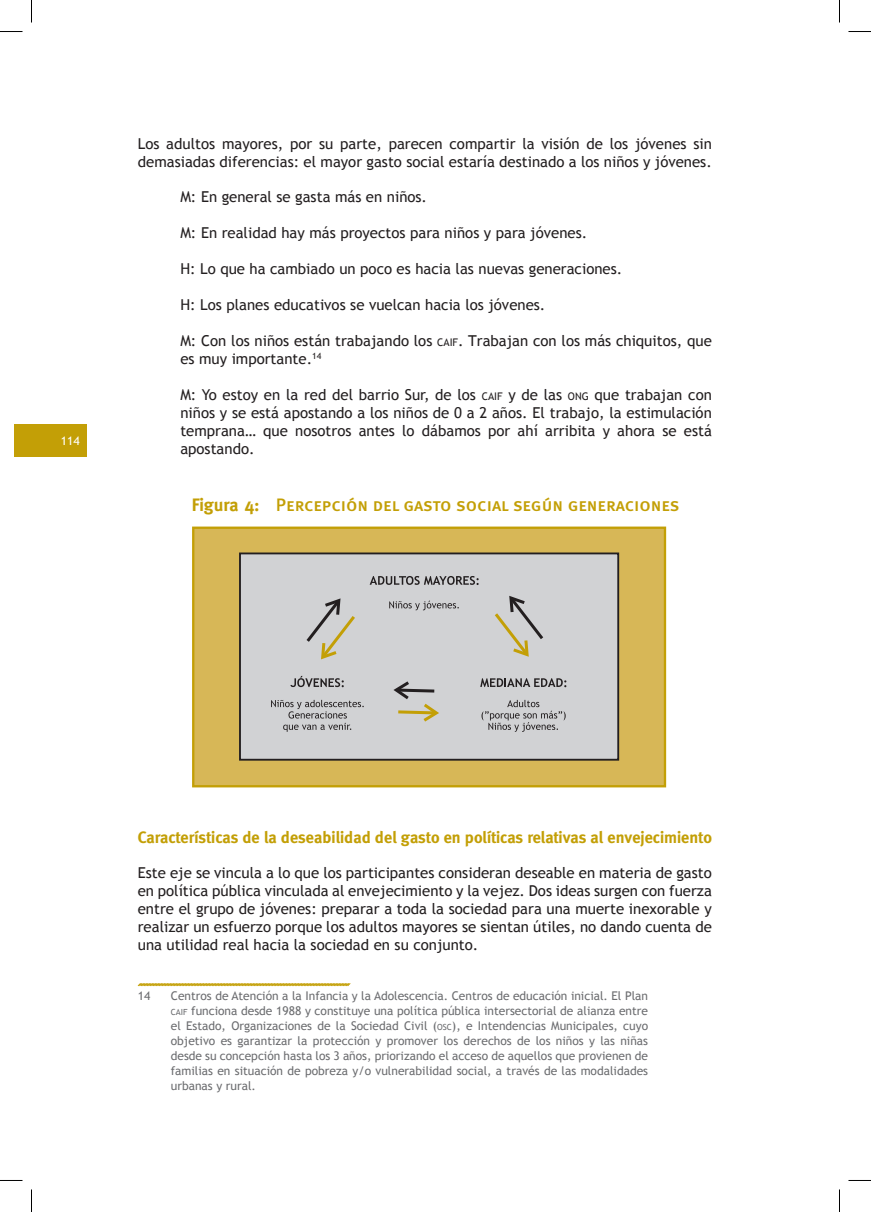
<style>
.page{position:relative;width:871px;height:1212px;background:#fff}
.page>*{position:absolute;margin:0;border:0;box-sizing:border-box;transform-origin:0 0}
.t1{font:18px "Meta Medium Caps";color:#c39f06}
.t2{font:700 16.5px "Meta";color:#c39f06}
.t3{font:15px/18px "Trebuchet MS";color:#231f20}
.t4{font:12px/15px "Trebuchet MS";color:#6c6d70;text-align:justify}
.t5{font:12px "Trebuchet MS";color:#fff}
.s1{font-size:10.5px}
.s2{font-style:inherit}
.s3{font-family:"Meta";font-weight:700}
.s4{font-size:8.4px}
</style>
<div class="page">
<div style="left:14px;top:424px;width:73px;height:33px;background:#c39f06"></div>
<svg style="left:137px;top:983px;width:214px;height:3px"></svg>
<div style="left:193px;top:527px;width:472px;height:259px;background:#d7b757"></div>
<div style="left:192px;top:526px;width:474px;height:261px;border:2px solid #c39f06"></div>
<div style="left:240px;top:553px;width:378px;height:206px;background:#d1d2d4"></div>
<div style="left:239px;top:552px;width:380px;height:208px;border:2px solid #231f20"></div>
<svg style="left:370px;top:576px;width:109px;height:9px"></svg>
<svg style="left:290px;top:675px;width:54px;height:12px"></svg>
<svg style="left:480px;top:678px;width:86px;height:9px"></svg>
<svg style="left:389px;top:600px;width:70px;height:10px"></svg>
<svg style="left:271px;top:699px;width:93px;height:32px"></svg>
<svg style="left:481px;top:699px;width:85px;height:32px"></svg>
<svg style="left:306px;top:598px;width:49px;height:62px"></svg>
<svg style="left:494px;top:595px;width:50px;height:62px"></svg>
<svg style="left:393px;top:681px;width:46px;height:41px"></svg>
<svg style="left:0;top:31px;width:22px;height:1px"></svg>
<svg style="left:848px;top:31px;width:23px;height:1px"></svg>
<svg style="left:31px;top:0;width:1px;height:22px"></svg>
<svg style="left:31px;top:1189px;width:1px;height:22px"></svg>
<svg style="left:839px;top:0;width:1px;height:22px"></svg>
<svg style="left:839px;top:1189px;width:1px;height:22px"></svg>
<p class="t5" style="left:61px;top:433px;width:20px">114</p>
<p class="t3" style="left:138px;top:135px;width:576px">Los adultos mayores, por su parte, parecen compartir la visión de los jóvenes sin demasiadas diferencias: el mayor gasto social estaría destinado a los niños y jóvenes.</p>
<p class="t3" style="left:180px;top:188px;width:248px">M: En general se gasta más en niños.</p>
<p class="t3" style="left:180px;top:224px;width:408px">M: En realidad hay más proyectos para niños y para jóvenes.</p>
<p class="t3" style="left:180px;top:260px;width:443px">H: Lo que ha cambiado un poco es hacia las nuevas generaciones.</p>
<p class="t3" style="left:180px;top:296px;width:367px">H: Los planes educativos se vuelcan hacia los jóvenes.</p>
<p class="t3" style="left:180px;top:332px;width:533px">M: Con los niños están trabajando los <span class="s1">CAIF</span><span class="s2">. T</span>rabajan con los más chiquitos, que es muy importante.<sup>14</sup></p>
<p class="t3" style="left:180px;top:386px;width:533px;text-align:justify">M: Yo estoy en la red del barrio Sur, de los <span class="s1">CAIF</span> y de las <span class="s1">ONG</span> que trabajan con niños y se está apostando a los niños de 0 a 2 años. El trabajo, la estimulación temprana… que nosotros antes lo dábamos por ahí arribita y ahora se está apostando.</p>
<p class="t1" style="left:192px;top:494px;width:489px"><span class="s3">Figura 4:</span> Percepción del gasto social según generaciones</p>
<p class="t2" style="left:138px;top:827px;width:575px">Características de la deseabilidad del gasto en políticas relativas al envejecimiento</p>
<p class="t3" style="left:138px;top:863px;width:576px;text-align:justify">Este eje se vincula a lo que los participantes consideran deseable en materia de gasto en política pública vinculada al envejecimiento y la vejez. Dos ideas surgen con fuerza entre el grupo de jóvenes: preparar a toda la sociedad para una muerte inexorable y realizar un esfuerzo porque los adultos mayores se sientan útiles, no dando cuenta de una utilidad real hacia la sociedad en su conjunto.</p>
<p class="t4" style="left:138px;top:987px;width:14px">14</p>
<p class="t4" style="left:171px;top:987px;width:479px">Centros de Atención a la Infancia y la Adolescencia. Centros de educación inicial. El Plan <span class="s4">CAIF</span> funciona desde 1988 y constituye una política pública intersectorial de alianza entre el Estado, Organizaciones de la Sociedad Civil (<span class="s4">OSC</span>), e Intendencias Municipales, cuyo objetivo es garantizar la protección y promover los derechos de los niños y las niñas desde su concepción hasta los 3 años, priorizando el acceso de aquellos que provienen de familias en situación de pobreza y/o vulnerabilidad social, a través de las modalidades urbanas y rural.</p>
</div>
